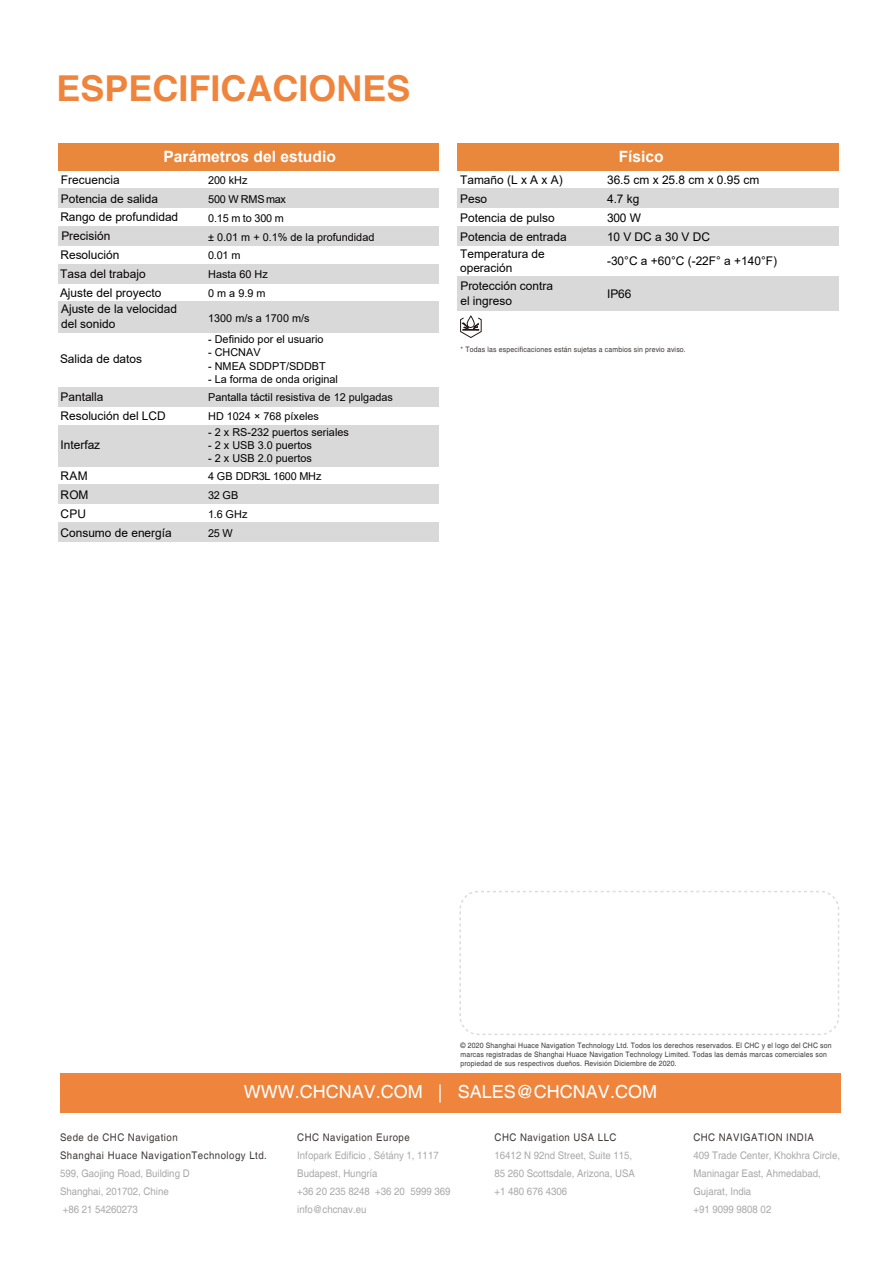
<style>
.page{position:relative;width:893px;height:1263px;background:#fff}
.page>*{position:absolute;margin:0;border:0;box-sizing:border-box;transform-origin:0 0}
.t1{font:700 35.7px "Helvetica";color:#ef853d}
.t2{font:18px "Helvetica";color:#fff}
.t3{font:700 15.6px "Arial";color:#fff}
.t4{font:11.85px/18.9px "Arial";color:#030000}
.t5{font:10.8px/18.8px "Arial";color:#030000}
.t6{font:10.8px/18.8px "Arial";letter-spacing:-.02em;color:#030000}
.t7{font:10.5px/18px "Helvetica";color:rgb(113 112 113/.6);scale:.92 1}
.t8{font:10.5px/18px "Helvetica";letter-spacing:.05em;color:#3e3a39;scale:.92 1}
.t9{font:7.5px/9px "Helvetica";letter-spacing:.025em;color:#3e3a39;scale:.92 1}
</style>
<div class="page">
<div style="left:60px;top:1074px;width:781px;height:39px;background:#ef853d"></div>
<div style="left:459px;top:891px;width:380px;height:144px;border:2px dashed #dcdcdd;border-radius:18px"></div>
<svg style="left:460px;top:316px;width:22px;height:22px"></svg>
<div style="left:58px;top:143px;width:381px;height:27px;background:#e9873d"></div>
<div style="left:58px;top:188px;width:149px;height:20px;background:#d9d9d9"></div>
<div style="left:206px;top:188px;width:233px;height:20px;background:#d9d9d9"></div>
<div style="left:58px;top:226px;width:381px;height:20px;background:#d9d9d9"></div>
<div style="left:58px;top:264px;width:381px;height:19px;background:#d9d9d9"></div>
<div style="left:58px;top:301px;width:381px;height:32px;background:#d9d9d9"></div>
<div style="left:58px;top:387px;width:381px;height:19px;background:#d9d9d9"></div>
<div style="left:58px;top:425px;width:381px;height:42px;background:#d9d9d9"></div>
<div style="left:58px;top:485px;width:381px;height:19px;background:#d9d9d9"></div>
<div style="left:58px;top:522px;width:381px;height:20px;background:#d9d9d9"></div>
<div style="left:458px;top:189px;width:381px;height:19px;background:#d9d9d9"></div>
<div style="left:458px;top:226px;width:381px;height:20px;background:#d9d9d9"></div>
<div style="left:458px;top:276px;width:381px;height:35px;background:#d9d9d9"></div>
<div style="left:458px;top:143px;width:381px;height:27px;background:#e9873d"></div>
<h1 class="t1" style="left:57px;top:67px;width:355px">ESPECIFICACIONES</h1>
<h3 class="t3" style="left:164px;top:146px;width:174px">Parámetros del estudio</h3>
<p class="t4" style="left:61px;top:170px;width:99px;line-height:19.4px">Frecuencia<br>Potencia de salida</p>
<p class="t4" style="left:60px;top:207px;width:119px">Rango de profundidad<br>Precisión<br>Resolución<br>Tasa del trabajo</p>
<p class="t4" style="left:60px;top:285px;width:118px;line-height:16px">Ajuste del proyecto<br>Ajuste de la velocidad</p>
<p class="t4" style="left:61px;top:314px;width:56px">del sonido</p>
<p class="t4" style="left:60px;top:350px;width:84px">Salida de datos</p>
<p class="t4" style="left:61px;top:388px;width:107px">Pantalla<br>Resolución del LCD</p>
<p class="t4" style="left:61px;top:435px;width:41px">Interfaz</p>
<p class="t4" style="left:61px;top:467px;width:113px">RAM<br>ROM<br>CPU<br>Consumo de energía</p>
<p class="t5" style="left:208px;top:171px;width:168px">200 kHz<br>500 W RMS max<br>0.15 m to 300 m<br>± 0.01 m + 0.1% de la profundidad<br>0.01 m<br>Hasta 60 Hz<br>0 m a 9.9 m</p>
<p class="t5" style="left:208px;top:308px;width:103px">1300 m/s a 1700 m/s</p>
<p class="t5" style="left:208px;top:330px;width:117px">- Definido por el usuario</p>
<p class="t5" style="left:208px;top:343px;width:54px">- CHCNAV</p>
<p class="t5" style="left:208px;top:356px;width:119px">- NMEA SDDPT/SDDBT</p>
<p class="t5" style="left:208px;top:369px;width:186px">- La forma de onda original<br>Pantalla táctil resistiva de 12 pulgadas<br>HD 1024 × 768 píxeles</p>
<p class="t5" style="left:208px;top:423px;width:142px">- 2 x RS-232 puertos seriales</p>
<p class="t5" style="left:208px;top:436px;width:105px">- 2 x USB 3.0 puertos</p>
<p class="t5" style="left:208px;top:449px;width:105px">- 2 x USB 2.0 puertos</p>
<p class="t6" style="left:208px;top:467px;width:115px">4 GB DDR3L 1600 MHz<br>32 GB<br>1.6 GHz<br>25 W</p>
<p class="t4" style="left:460px;top:171px;width:108px">Tamaño (L x A x A)<br>Peso<br>Potencia de pulso<br>Potencia de entrada</p>
<p class="t4" style="left:460px;top:247px;width:86px;line-height:14.2px">Temperatura de operación</p>
<p class="t4" style="left:460px;top:279px;width:94px;line-height:14.2px">Protección contra el ingreso</p>
<h3 class="t3" style="left:619px;top:146px;width:47px">Físico</h3>
<p class="t4" style="left:607px;top:171px;width:154px">36.5 cm x 25.8 cm x 0.95 cm</p>
<p class="t4" style="left:607px;top:189px;width:35px">4.7 kg<br>300 W</p>
<p class="t4" style="left:607px;top:224px;width:172px;line-height:24.5px">10 V DC a 30 V DC<br>-30°C a +60°C (-22F° a +140°F)</p>
<p class="t4" style="left:607px;top:284px;width:26px">IP66</p>
<p class="t9" style="left:461px;top:345px;width:246px">* Todas las especificaciones están sujetas a cambios sin previo aviso.</p>
<p class="t9" style="left:460px;top:1041px;width:405px">© 2020 Shanghai Huace Navigation Technology Ltd. Todos los derechos reservados. El CHC y el logo del CHC son marcas registradas de Shanghai Huace Navigation Technology Limited. Todas las demás marcas comerciales son propiedad de sus respectivos dueños. Revisión Diciembre de 2020.</p>
<h2 class="t2" style="left:244px;top:1082px;width:414px">WWW.CHCNAV.COM | SALES@CHCNAV.COM</h2>
<p class="t8" style="left:60px;top:1128px;width:226px">Sede de CHC Navigation<br>Shanghai Huace NavigationTechnology Ltd.</p>
<p class="t7" style="left:60px;top:1164px;width:142px">599, Gaojing Road, Building D<br>Shanghai, 201702, Chine<br>+86 21 54260273</p>
<p class="t8" style="left:297px;top:1128px;width:124px">CHC Navigation Europe</p>
<p class="t7" style="left:297px;top:1146px;width:168px">Infopark Edificio , Sétány 1, 1117<br>Budapest, Hungría<br>+36 20 235 8248 +36 20 5999 369 info@chcnav.eu</p>
<p class="t8" style="left:495px;top:1128px;width:134px">CHC Navigation USA LLC</p>
<p class="t7" style="left:495px;top:1146px;width:154px">16412 N 92nd Street, Suite 115,<br>85 260 Scottsdale, Arizona, USA +1 480 676 4306</p>
<p class="t8" style="left:693px;top:1128px;width:133px">CHC NAVIGATION INDIA</p>
<p class="t7" style="left:693px;top:1146px;width:161px">409 Trade Center, Khokhra Circle,<br>Maninagar East, Ahmedabad,<br>Gujarat, India<br>+91 9099 9808 02</p>
</div>
